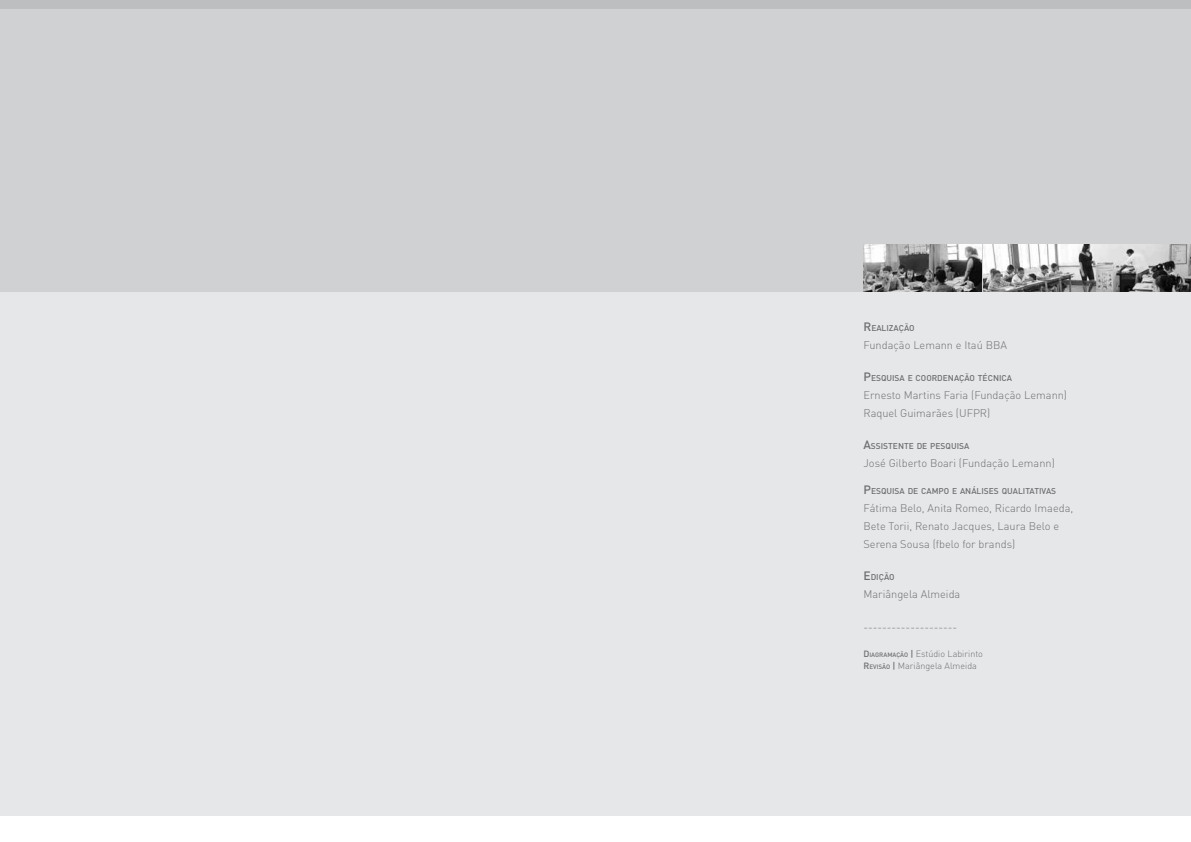
<style>
.page{position:relative;width:1191px;height:842px;background:#fff}
.page>*{position:absolute;margin:0;border:0;box-sizing:border-box;transform-origin:0 0}
.t1{font:300 11px/18px "DIN";color:#6d6e71}
.t2{font:300 9px/12px "DIN";color:#6d6e71}
.t3{font:500 8.4px "DIN";color:#6d6e71}
.s1{font-size:12px}
.s2{font-weight:500}
.s3{font-weight:500;font-size:6.3px}
</style>
<div class="page">
<div style="left:0;top:0;width:1191px;height:9px;background:#bcbec0"></div>
<div style="left:0;top:9px;width:1191px;height:833px;background:#e6e7e8"></div>
<div style="left:0;top:9px;width:1191px;height:283px;background:#cfd1d2"></div>
<img style="left:984px;top:244px;width:207px;height:47px">
<img style="left:863px;top:244px;width:118px;height:47px">
<div style="left:0;top:816px;width:1191px;height:26px;background:#fff"></div>
<p class="t3" style="left:863px;top:322px;width:53px"><span class="s1">R</span>EALIZAÇÃO</p>
<p class="t1" style="left:863px;top:335px;width:145px">Fundação Lemann e Itaú BBA</p>
<p class="t3" style="left:863px;top:372px;width:150px"><span class="s1">P</span>ESQUISA E COORDENAÇÃO TÉCNICA</p>
<p class="t1" style="left:863px;top:386px;width:205px">Ernesto Martins Faria (Fundação Lemann)<br>Raquel Guimarães (U FPR)</p>
<p class="t3" style="left:863px;top:441px;width:107px"><span class="s1">A</span>SSISTENTE DE PESQUISA</p>
<p class="t1" style="left:863px;top:454px;width:193px">José Gilberto Boari (Fundação Lemann)</p>
<p class="t3" style="left:863px;top:486px;width:194px"><span class="s1">P</span>ESQUISA DE CAMPO E ANÁLISES QUALITATIVAS</p>
<p class="t1" style="left:863px;top:499px;width:211px">Fátima Belo, Anita Romeo, Ricardo I maeda,<br>Bete Torii, Renato Jacques, Laura Belo e<br>Serena Sousa (fbelo for brands)</p>
<p class="t3" style="left:863px;top:572px;width:33px"><span class="s1">E</span>DIÇÃO</p>
<p class="t1" style="left:863px;top:585px;width:98px">Mariângela Almeida</p>
<p class="t1" style="left:863px;top:617px;width:95px">--------------------</p>
<p class="t2" style="left:863px;top:647px;width:121px"><span class="s2">D</span> <span class="s3">IAGRAMAÇÃO</span> <span class="s2">|</span> Estúdio Labirinto<br><span class="s2">R</span><span class="s3">EVISÃO</span> <span class="s2">|</span> Mariângela Almeida</p>
</div>
